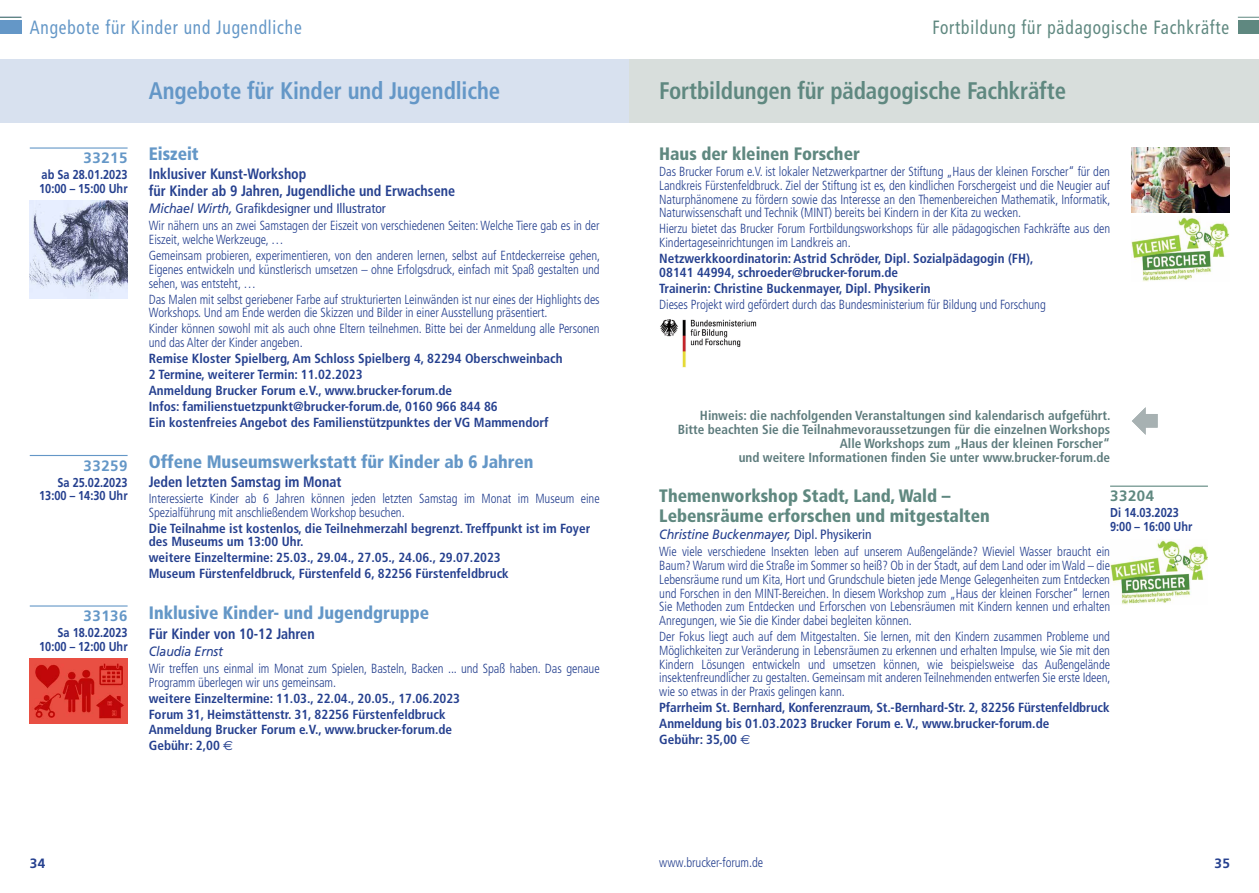
<style>
.page{position:relative;width:1259px;height:893px;background:#fff}
.page>*{position:absolute;margin:0;border:0;box-sizing:border-box;transform-origin:0 0}
.t1{font:700 condensed 24px "Frutiger";letter-spacing:-.005em;color:#5f8880;scale:.95 1}
.t2{font:700 condensed 24px "Frutiger";letter-spacing:-.005em;color:#6497c7;scale:.95 1}
.t3{font:condensed 19.2px "Frutiger LT Pro";letter-spacing:.05em;color:#5f8880;scale:.9 1}
.t4{font:condensed 19.2px "Frutiger LT Pro";letter-spacing:.05em;color:#6497c7;scale:.9 1}
.t5{font:900 condensed 18px/19.5px "Frutiger";color:#5f8880}
.t6{font:900 condensed 18px "Frutiger";color:#6497c7}
.t7{font:700 condensed 15px/16.5px "Frutiger";color:#25408f;scale:.94 1}
.t8{font:700 15px "Frutiger";letter-spacing:.04em;color:#6497c7}
.t9{font:700 15px "Frutiger";letter-spacing:.04em;color:#5f8880}
.t10{font:italic 13.5px "Frutiger";letter-spacing:-.01em;color:#25408f;scale:.92 1}
.t11{font:condensed 13.5px "Frutiger";color:#25408f}
.t12{font:700 13.5px "Frutiger";color:#25408f}
.t13{font:300 condensed 13.2px/13.8px "Frutiger";letter-spacing:-.005em;color:#25408f;scale:.95 1}
.t14{font:700 condensed 13.2px/15.9px "Frutiger";color:#25408f}
.t15{font:300 condensed 13.2px/13.8px "Frutiger LT Pro";letter-spacing:-.005em;color:#25408f;text-align:justify;scale:.95 1}
.t16{font:700 condensed 13.2px/13.8px "Frutiger";color:#5e7c7d;text-align:right}
.t17{font:700 12.9px/13.5px "Frutiger";color:#25408f;scale:.85 1}
.s1{font-style:italic;font-stretch:normal}
.s2{font-family:"Euro Sans";font-weight:400;font-stretch:normal}
.s3{font-style:normal;font-stretch:condensed}
</style>
<div class="page">
<div style="left:1237px;top:20px;width:22px;height:14px;background:#5f8880"></div>
<svg style="left:1237px;top:17px;width:22px;height:1px"></svg>
<div style="left:0;top:20px;width:21px;height:14px;background:#6497c7"></div>
<svg style="left:0;top:17px;width:21px;height:1px"></svg>
<div style="left:0;top:60px;width:629px;height:63px;background:#d8e1ef"></div>
<hr style="left:30px;top:147px;width:98px;height:2px;background:#6497c7">
<img style="left:30px;top:201px;width:98px;height:97px">
<hr style="left:30px;top:455px;width:98px;height:1px;background:#6497c7">
<hr style="left:30px;top:605px;width:98px;height:2px;background:#6497c7">
<img style="left:30px;top:659px;width:98px;height:65px">
<div style="left:629px;top:60px;width:630px;height:63px;background:#d8dedc"></div>
<img style="left:660px;top:319px;width:96px;height:48px">
<img style="left:1131px;top:148px;width:98px;height:65px">
<img style="left:1131px;top:217px;width:98px;height:65px">
<svg style="left:1132px;top:407px;width:25px;height:28px"></svg>
<hr style="left:1110px;top:486px;width:98px;height:1px;background:#5f8880">
<img style="left:1110px;top:539px;width:98px;height:65px">
<h2 class="t4" style="left:30px;top:16px;width:304px">Angebote für Kinder und Jugendliche</h2>
<h2 class="t3" style="left:932px;top:16px;width:331px">Fortbildung für pädagogische Fachkräfte</h2>
<p class="t8" style="left:83px;top:149px;width:46px">33215</p>
<p class="t17" style="left:39px;top:168px;width:105px">ab Sa 28.01.2023<br>10:00 – 15:00 Uhr</p>
<p class="t8" style="left:83px;top:456px;width:46px">33259</p>
<p class="t17" style="left:39px;top:475px;width:105px;text-align:right">Sa 25.02.2023<br>13:00 – 14:30 Uhr</p>
<p class="t8" style="left:83px;top:607px;width:46px">33136</p>
<p class="t17" style="left:39px;top:626px;width:105px;text-align:right">Sa 18.02.2023<br>10:00 – 12:00 Uhr</p>
<h1 class="t2" style="left:149px;top:76px;width:371px">Angebote für Kinder und Jugendliche</h1>
<h3 class="t6" style="left:149px;top:143px;width:51px">Eiszeit</h3>
<p class="t7" style="left:149px;top:166px;width:327px">Inklusiver Kunst-Workshop<br>für Kinder ab 9 Jahren, Jugendliche und Erwachsene</p>
<p class="t11" style="left:149px;top:201px;width:238px"><span class="s1">Michael Wirth,</span> Grafikdesigner und Illustrator</p>
<p class="t13" style="left:149px;top:219px;width:476px">Wir nähern uns an zwei Samstagen der Eiszeit von verschiedenen Seiten: Welche Tiere gab es in der<br>Eiszeit, welche Werkzeuge, …</p>
<p class="t13" style="left:149px;top:249px;width:476px;text-align:justify">Gemeinsam probieren, experimentieren, von den anderen lernen, selbst auf Entdeckerreise gehen, Eigenes entwickeln und künstlerisch umsetzen – ohne Erfolgsdruck, einfach mit Spaß gestalten und sehen, was entsteht, …</p>
<p class="t13" style="left:149px;top:292px;width:476px">Das Malen mit selbst geriebener Farbe auf strukturierten Leinwänden ist nur eines der Highlights des<br>Workshops. Und am Ende werden die Skizzen und Bilder in einer Ausstellung präsentiert.</p>
<p class="t13" style="left:149px;top:322px;width:476px">Kinder können sowohl mit als auch ohne Eltern teilnehmen. Bitte bei der Anmeldung alle Personen und das Alter der Kinder angeben.</p>
<p class="t14" style="left:149px;top:351px;width:415px">Remise Kloster Spielberg, Am Schloss Spielberg 4, 82294 Oberschweinbach 2 Termine, weiterer Termin: 11.02.2023<br>Anmeldung Brucker Forum e.V., www.brucker-forum.de<br>Infos: familienstuetzpunkt@brucker-forum.de, 0160 966 844 86<br>Ein kostenfreies Angebot des Familienstützpunktes der VG Mammendorf</p>
<h3 class="t6" style="left:149px;top:450px;width:386px">Offene Museumswerkstatt für Kinder ab 6 Jahren</h3>
<p class="t7" style="left:149px;top:474px;width:206px">Jeden letzten Samstag im Monat</p>
<p class="t13" style="left:149px;top:492px;width:476px">Interessierte Kinder ab 6 Jahren können jeden letzten Samstag im Monat im Museum eine<br>Spezialführung mit anschließendem Workshop besuchen.</p>
<p class="t14" style="left:149px;top:521px;width:443px;line-height:13.8px">Die Teilnahme ist kostenlos, die Teilnehmerzahl begrenzt. Treffpunkt ist im Foyer des Museums um 13:00 Uhr.</p>
<p class="t14" style="left:149px;top:550px;width:361px">weitere Einzeltermine: 25.03., 29.04., 27.05., 24.06., 29.07.2023<br>Museum Fürstenfeldbruck, Fürstenfeld 6, 82256 Fürstenfeldbruck</p>
<h3 class="t6" style="left:149px;top:602px;width:282px">Inklusive Kinder- und Jugendgruppe</h3>
<p class="t7" style="left:149px;top:625px;width:178px">Für Kinder von 10-12 Jahren</p>
<p class="t10" style="left:149px;top:643px;width:82px">Claudia Ernst</p>
<p class="t13" style="left:149px;top:662px;width:476px">Wir treffen uns einmal im Monat zum Spielen, Basteln, Backen ... und Spaß haben. Das genaue<br>Programm überlegen wir uns gemeinsam.</p>
<p class="t14" style="left:149px;top:690px;width:313px">weitere Einzeltermine: 11.03., 22.04., 20.05., 17.06.2023<br>Forum 31, Heimstättenstr. 31, 82256 Fürstenfeldbruck Anmeldung Brucker Forum e.V., www.brucker-forum.de Gebühr: 2,00 <span class="s2">€</span></p>
<h1 class="t1" style="left:659px;top:76px;width:430px">Fortbildungen für pädagogische Fachkräfte</h1>
<h3 class="t5" style="left:659px;top:144px;width:202px">Haus der kleinen Forscher</h3>
<p class="t15" style="left:659px;top:165px;width:476px">Das Brucker Forum e.V. ist lokaler Netzwerkpartner der Stiftung „Haus der kleinen Forscher“ für den Landkreis Fürstenfeldbruck. Ziel der Stiftung ist es, den kindlichen Forschergeist und die Neugier auf Naturphänomene zu fördern sowie das Interesse an den Themenbereichen Mathematik, Informatik, Naturwissenschaft und Technik (MINT) bereits bei Kindern in der Kita zu wecken.</p>
<p class="t15" style="left:659px;top:222px;width:476px">Hierzu bietet das Brucker Forum Fortbildungsworkshops für alle pädagogischen Fachkräfte aus den<br>Kindertageseinrichtungen im Landkreis an.</p>
<p class="t14" style="left:659px;top:252px;width:376px;line-height:13.8px">Netzwerkkoordinatorin: Astrid Schröder, Dipl. Sozialpädagogin (FH),<br>08141 44994, schroeder@brucker-forum.de</p>
<p class="t14" style="left:659px;top:280px;width:273px">Trainerin: Christine Buckenmayer, Dipl. Physikerin</p>
<p class="t15" style="left:659px;top:297px;width:408px">Dieses Projekt wird gefördert durch das Bundesministerium für Bildung und Forschung</p>
<p class="t16" style="left:678px;top:409px;width:434px">Hinweis: die nachfolgenden Veranstaltungen sind kalendarisch aufgeführt.<br>Bitte beachten Sie die Teilnahmevoraussetzungen für die einzelnen Workshops Alle Workshops zum „Haus der kleinen Forscher“<br>und weitere Informationen finden Sie unter www.brucker-forum.de</p>
<h3 class="t5" style="left:659px;top:486px;width:332px">Themenworkshop Stadt, Land, Wald –<br>Lebensräume erforschen und mitgestalten</h3>
<p class="t10" style="left:659px;top:526px;width:232px">Christine Buckenmayer, <span class="s3">Dipl. Physikerin</span></p>
<p class="t13" style="left:659px;top:545px;width:476px;text-align:justify">Wie viele verschiedene Insekten leben auf unserem Außengelände? Wieviel Wasser braucht ein Baum? Warum wird die Straße im Sommer so heiß? Ob in der Stadt, auf dem Land oder im Wald – die Lebensräume rund um Kita, Hort und Grundschule bieten jede Menge Gelegenheiten zum Entdecken und Forschen in den MINT-Bereichen. In diesem Workshop zum „Haus der kleinen Forscher“ lernen Sie Methoden zum Entdecken und Erforschen von Lebensräumen mit Kindern kennen und erhalten Anregungen, wie Sie die Kinder dabei begleiten können.</p>
<p class="t13" style="left:659px;top:630px;width:476px;text-align:justify">Der Fokus liegt auch auf dem Mitgestalten. Sie lernen, mit den Kindern zusammen Probleme und Möglichkeiten zur Veränderung in Lebensräumen zu erkennen und erhalten Impulse, wie Sie mit den Kindern Lösungen entwickeln und umsetzen können, wie beispielsweise das Außengelände insektenfreundlicher zu gestalten. Gemeinsam mit anderen Teilnehmenden entwerfen Sie erste Ideen, wie so etwas in der Praxis gelingen kann.</p>
<p class="t14" style="left:659px;top:700px;width:452px">Pfarrheim St. Bernhard, Konferenzraum, St.-Bernhard-Str. 2, 82256 Fürstenfeldbruck<br>Anmeldung bis 01.03.2023 Brucker Forum e. V., www.brucker-forum.de<br>Gebühr: 35,00 <span class="s2">€</span></p>
<p class="t9" style="left:1110px;top:487px;width:46px">33204</p>
<p class="t17" style="left:1110px;top:506px;width:98px">Di 14.03.2023<br>9:00 – 16:00 Uhr</p>
<p class="t12" style="left:30px;top:856px;width:17px">34</p>
<p class="t15" style="left:659px;top:856px;width:111px">www.brucker-forum.de</p>
<p class="t12" style="left:1214px;top:856px;width:17px">35</p>
</div>
